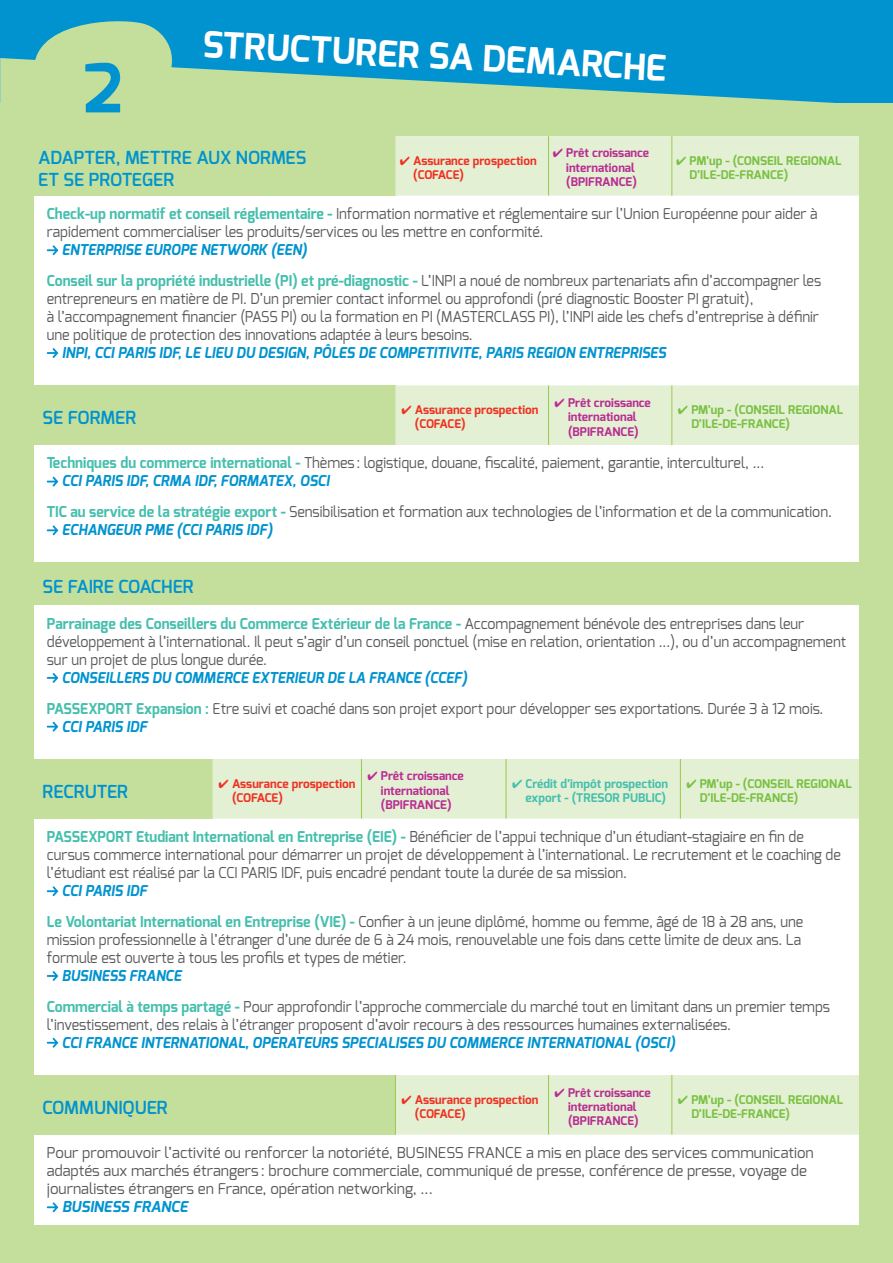
<style>
.page{position:relative;width:893px;height:1263px;background:#c4df9b}
.page>*{position:absolute;margin:0;border:0;box-sizing:border-box;transform-origin:0 0}
.t1{font:700 66.9px "Exo";color:#0093d0}
.t2{font:700 36px "Exo";color:#fff}
.t3{font:600 18px/21.6px "Exo";color:#0093d0}
.t4{font:15px/18px "Exo";color:#57585a;scale:.95 1}
.t5{font:15px/18px "Exo";color:#57585a}
.t6{font:italic 700 15px "Exo";color:#0093d0;scale:.95 1}
.t7{font:700 15px/30.8px "Exo";color:#45bfad;scale:.95 1}
.t8{font:italic 700 15px "Exo";color:#0093d0}
.t9{font:700 12px/14.4px "Exo";color:#b92d92;text-align:center}
.t10{font:700 12px/14.4px "Exo";color:#79c142}
.t11{font:700 12px/14.4px "Exo";color:#ef3122}
.t12{font:700 12px/14.4px "Exo";color:#45bfad;text-align:right}
.s1{font-weight:700;color:#45bfad}
.s2{font-style:italic;color:#0093d0}
.s3{font-weight:400;color:#57585a}
.s4{font-weight:700;font-style:italic;color:#0093d0}
</style>
<div class="page">
<div style="left:0;top:0;width:893px;height:103px;background:#0093d0"></div>
<div style="left:34px;top:759px;width:825px;height:316px;background:#fff"></div>
<div style="left:34px;top:759px;width:179px;height:59px;background:#c4df9b"></div>
<div style="left:213px;top:759px;width:646px;height:59px;background:#e4f0d4"></div>
<hr style="left:361px;top:759px;width:1px;height:59px;background:#96ca4e">
<hr style="left:506px;top:759px;width:1px;height:59px;background:#96ca4e">
<hr style="left:680px;top:759px;width:1px;height:59px;background:#96ca4e">
<svg style="left:47px;top:886px;width:11px;height:10px"></svg>
<svg style="left:47px;top:971px;width:11px;height:10px"></svg>
<svg style="left:47px;top:1038px;width:11px;height:10px"></svg>
<div style="left:34px;top:136px;width:825px;height:249px;background:#fff"></div>
<svg style="left:0;top:21px;width:859px;height:175px"></svg>
<hr style="left:548px;top:136px;width:1px;height:60px;background:#96ca4e">
<hr style="left:671px;top:136px;width:1px;height:60px;background:#96ca4e">
<svg style="left:47px;top:245px;width:11px;height:10px"></svg>
<svg style="left:47px;top:348px;width:11px;height:10px"></svg>
<div style="left:34px;top:385px;width:825px;height:178px;background:#fff"></div>
<div style="left:34px;top:385px;width:361px;height:60px;background:#c4df9b"></div>
<div style="left:395px;top:385px;width:464px;height:60px;background:#e4f0d4"></div>
<hr style="left:548px;top:385px;width:1px;height:60px;background:#96ca4e">
<hr style="left:671px;top:385px;width:1px;height:60px;background:#96ca4e">
<svg style="left:47px;top:477px;width:11px;height:10px"></svg>
<svg style="left:47px;top:525px;width:11px;height:10px"></svg>
<div style="left:34px;top:563px;width:825px;height:196px;background:#fff"></div>
<div style="left:34px;top:563px;width:825px;height:42px;background:#c4df9b"></div>
<svg style="left:47px;top:673px;width:11px;height:10px"></svg>
<svg style="left:47px;top:722px;width:11px;height:10px"></svg>
<div style="left:34px;top:1075px;width:825px;height:150px;background:#fff"></div>
<div style="left:34px;top:1075px;width:361px;height:60px;background:#c4df9b"></div>
<div style="left:396px;top:1075px;width:463px;height:60px;background:#e4f0d4"></div>
<hr style="left:395px;top:1075px;width:1px;height:60px;background:#96ca4e">
<hr style="left:548px;top:1075px;width:1px;height:60px;background:#96ca4e">
<hr style="left:671px;top:1075px;width:1px;height:60px;background:#96ca4e">
<svg style="left:47px;top:1202px;width:11px;height:10px"></svg>
<h1 class="t1" style="left:83px;top:45px;width:41px">2</h1>
<h2 class="t2" style="left:204px;top:20px;width:466px;rotate:3deg">STRUCTURER SA DEMARCHE</h2>
<p class="t3" style="left:38px;top:147px;width:270px">ADAPTER, METTRE AUX NORMES<br>ET SE PROTEGER</p>
<p class="t11" style="left:413px;top:153px;width:125px;text-indent:-13px">✔ Assurance prospection (COFACE)</p>
<p class="t9" style="left:553px;top:146px;width:98px">✔ Prêt croissance international (BPIFRANCE)</p>
<p class="t10" style="left:690px;top:153px;width:154px;text-indent:-13px">✔ PM’up - (CONSEIL REGIONAL<br>D’ILE-DE-FRANCE)</p>
<p class="t4" style="left:47px;top:205px;width:813px"><span class="s1">Check-up normatif et conseil réglementaire -</span> Information normative et réglementaire sur l’Union Européenne pour aider à rapidement commercialiser les produits/services ou les mettre en conformité.</p>
<p class="t7" style="left:47px;top:234px;width:817px;text-indent:15px"><span class="s2">ENTERPRISE EUROPE NETWORK (EEN)<br></span>Conseil sur la propriété industrielle (PI) et pré-diagnostic - <span class="s3">L’INPI a noué de nombreux partenariats afin d’accompagner les</span></p>
<p class="t4" style="left:47px;top:289px;width:814px">entrepreneurs en matière de PI. D’un premier contact informel ou approfondi (pré diagnostic Booster PI gratuit),<br>à l’accompagnement financier (PASS PI) ou la formation en PI (MASTERCLASS PI), l’INPI aide les chefs d’entreprise à définir une politique de protection des innovations adaptée à leurs besoins.</p>
<p class="t6" style="left:62px;top:343px;width:637px">INPI, CCI PARIS IDF, LE LIEU DU DESIGN, PÔLES DE COMPETITIVITE, PARIS REGION ENTREPRISES</p>
<p class="t3" style="left:43px;top:407px;width:95px">SE FORMER</p>
<p class="t11" style="left:415px;top:402px;width:125px;text-indent:-13px">✔ Assurance prospection (COFACE)</p>
<p class="t9" style="left:555px;top:395px;width:98px">✔ Prêt croissance international (BPIFRANCE)</p>
<p class="t10" style="left:691px;top:402px;width:154px;text-indent:-13px">✔ PM’up - (CONSEIL REGIONAL<br>D’ILE-DE-FRANCE)</p>
<p class="t4" style="left:62px;top:454px;width:741px;text-indent:-15px"><span class="s1">Techniques du commerce international -</span> Thèmes: logistique, douane, fiscalité, paiement, garantie, interculturel, ...<br><span class="s4">CCI PARIS IDF, CRMA IDF, FORMATEX, OSCI</span></p>
<p class="t4" style="left:62px;top:503px;width:812px;text-indent:-15px"><span class="s1">TIC au service de la stratégie export -</span> Sensibilisation et formation aux technologies de l’information et de la communication.<br><span class="s4">ECHANGEUR PME (CCI PARIS IDF)</span></p>
<p class="t3" style="left:43px;top:576px;width:153px">SE FAIRE COACHER</p>
<p class="t4" style="left:47px;top:614px;width:843px"><span class="s1">Parrainage des Conseillers du Commerce Extérieur de la France -</span> Accompagnement bénévole des entreprises dans leur développement à l’international. Il peut s’agir d’un conseil ponctuel (mise en relation, orientation ...), ou d’un accompagnement sur un projet de plus longue durée.</p>
<p class="t4" style="left:47px;top:662px;width:819px;line-height:30.8px;text-indent:15px"><span class="s4">CONSEILLERS DU COMMERCE EXTERIEUR DE LA FRANCE (CCEF)<br></span><span class="s1">PASSEXPORT Expansion :</span> Etre suivi et coaché dans son projet export pour développer ses exportations. Durée 3 à 12 mois.</p>
<p class="t6" style="left:62px;top:716px;width:91px">CCI PARIS IDF</p>
<p class="t3" style="left:43px;top:780px;width:87px">RECRUTER</p>
<p class="t11" style="left:232px;top:776px;width:125px;text-indent:-13px">✔ Assurance prospection (COFACE)</p>
<p class="t9" style="left:367px;top:769px;width:98px">✔ Prêt croissance international (BPIFRANCE)</p>
<p class="t12" style="left:512px;top:776px;width:158px">✔ Crédit d’impôt prospection export - (TRESOR PUBLIC)</p>
<p class="t10" style="left:700px;top:776px;width:154px;text-indent:-13px">✔ PM’up - (CONSEIL REGIONAL<br>D’ILE-DE-FRANCE)</p>
<p class="t4" style="left:47px;top:828px;width:837px"><span class="s1">PASSEXPORT Etudiant International en Entreprise (EIE) -</span> Bénéficier de l’appui technique d’un étudiant-stagiaire en fin de cursus commerce international pour démarrer un projet de développement à l’international. Le recrutement et le coaching de l’étudiant est réalisé par la CCI PARIS IDF, puis encadré pendant toute la durée de sa mission.</p>
<p class="t4" style="left:47px;top:875px;width:798px;line-height:30.8px;text-indent:15px"><span class="s4">CCI PARIS IDF<br></span><span class="s1">Le Volontariat International en Entreprise (VIE) -</span> Confier à un jeune diplômé, homme ou femme, âgé de 18 à 28 ans, une</p>
<p class="t4" style="left:47px;top:930px;width:795px">mission professionnelle à l’étranger d’une durée de 6 à 24 mois, renouvelable une fois dans cette limite de deux ans. La formule est ouverte à tous les profils et types de métier.</p>
<p class="t4" style="left:47px;top:960px;width:826px;line-height:30.8px;text-indent:15px"><span class="s4">BUSINESS FRANCE<br></span><span class="s1">Commercial à temps partagé -</span> Pour approfondir l’approche commerciale du marché tout en limitant dans un premier temps</p>
<p class="t4" style="left:47px;top:1015px;width:722px">l’investissement, des relais à l’étranger proposent d’avoir recours à des ressources humaines externalisées.</p>
<p class="t6" style="left:62px;top:1033px;width:647px">CCI FRANCE INTERNATIONAL, OPERATEURS SPECIALISES DU COMMERCE INTERNATIONAL (OSCI)</p>
<p class="t3" style="left:43px;top:1096px;width:127px">COMMUNIQUER</p>
<p class="t11" style="left:415px;top:1092px;width:125px;text-indent:-13px">✔ Assurance prospection (COFACE)</p>
<p class="t9" style="left:555px;top:1085px;width:98px">✔ Prêt croissance international (BPIFRANCE)</p>
<p class="t10" style="left:691px;top:1092px;width:154px;text-indent:-13px">✔ PM’up - (CONSEIL REGIONAL<br>D’ILE-DE-FRANCE)</p>
<p class="t5" style="left:47px;top:1144px;width:768px">Pour promouvoir l’activité ou renforcer la notoriété, BUSINESS FRANCE a mis en place des services communication adaptés aux marchés étrangers: brochure commerciale, communiqué de presse, conférence de presse, voyage de journalistes étrangers en France, opération networking, ...</p>
<p class="t8" style="left:62px;top:1197px;width:127px">BUSINESS FRANCE</p>
</div>
